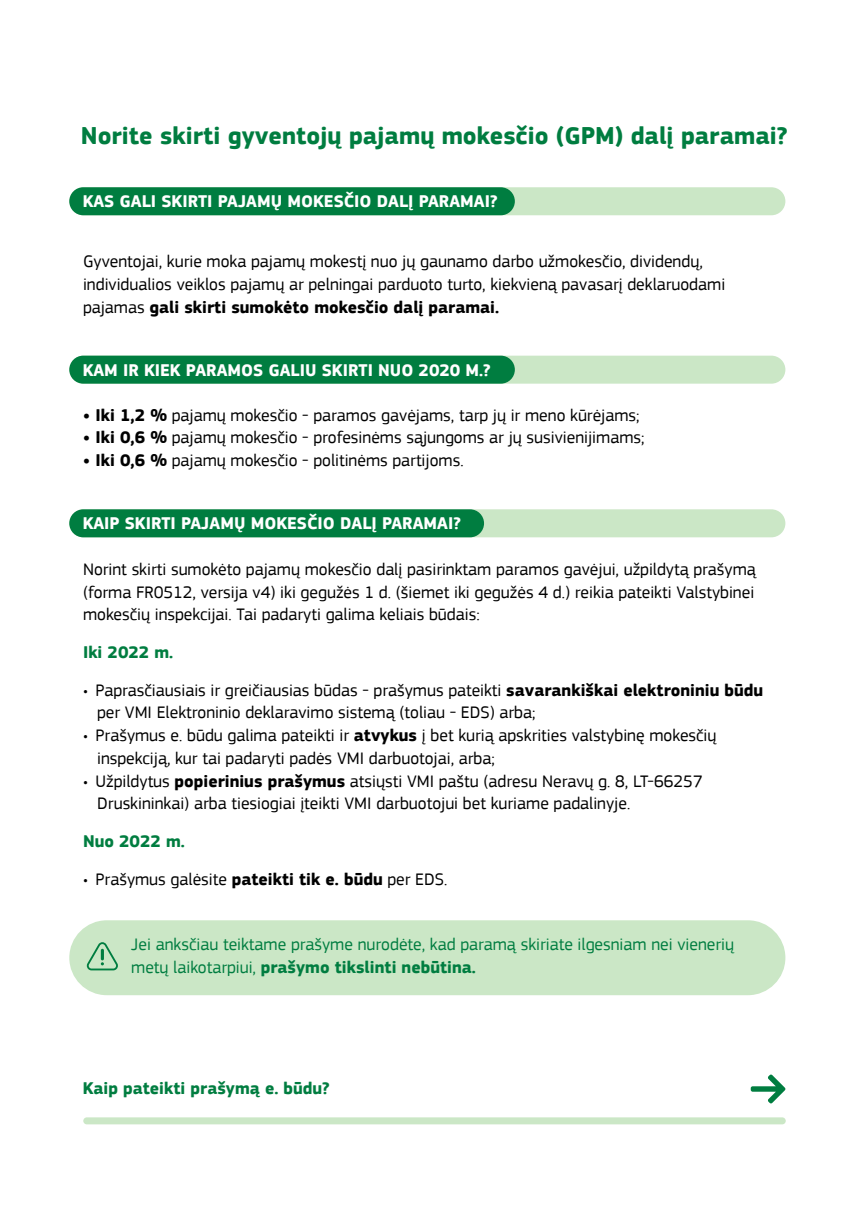
<style>
.page{position:relative;width:868px;height:1228px;background:#fff}
.page>*{position:absolute;margin:0;border:0;box-sizing:border-box;transform-origin:0 0}
.t1{font:700 25.2px "PF Square Sans Pro";color:#007d40}
.t2{font:17.5px/22.8px "PF Square Sans Pro";color:#000}
.t3{font:17.5px/22.8px "PF Square Sans Pro";color:#007d40}
.t4{font:700 17.5px "PF Square Sans Pro";color:#fff}
.t5{font:700 17.5px "PF Square Sans Pro";color:#007d40}
.s1{font-weight:700}
</style>
<div class="page">
<div style="left:69px;top:356px;width:716px;height:28px;background:#cbe7c6;border-radius:14px"></div>
<div style="left:69px;top:356px;width:446px;height:28px;background:#007d40;border-radius:14px"></div>
<div style="left:69px;top:187px;width:716px;height:28px;background:#cbe7c6;border-radius:14px"></div>
<div style="left:69px;top:187px;width:446px;height:28px;background:#007d40;border-radius:14px"></div>
<div style="left:69px;top:509px;width:716px;height:28px;background:#cbe7c6;border-radius:14px"></div>
<div style="left:69px;top:920px;width:716px;height:75px;background:#cbe7c6;border-radius:37px"></div>
<div style="left:69px;top:509px;width:415px;height:28px;background:#007d40;border-radius:14px"></div>
<div style="left:83px;top:1117px;width:703px;height:7px;background:#cbe7c6;border-radius:4px"></div>
<svg style="left:87px;top:942px;width:31px;height:28px"></svg>
<svg style="left:751px;top:1074px;width:34px;height:29px"></svg>
<h1 class="t1" style="left:81px;top:121px;width:708px">Norite skirti gyventojų pajamų mokesčio (GPM) dalį paramai?</h1>
<p class="t4" style="left:83px;top:191px;width:416px">KAS GALI SKIRTI PAJAMŲ MOKESČIO DALĮ PARAMAI?</p>
<p class="t2" style="left:83px;top:250px;width:644px">Gyventojai, kurie moka pajamų mokestį nuo jų gaunamo darbo užmokesčio, dividendų, individualios veiklos pajamų ar pelningai parduoto turto, kiekvieną pavasarį deklaruodami pajamas <span class="s1">gali skirti sumokėto mokesčio dalį paramai.</span></p>
<p class="t4" style="left:83px;top:359px;width:410px">KAM IR KIEK PARAMOS GALIU SKIRTI NUO 2020 M.?</p>
<p class="t2" style="left:83px;top:403px;width:558px"><span class="s1">• Iki 1,2 %</span> pajamų mokesčio - paramos gavėjams, tarp jų ir meno kūrėjams;</p>
<p class="t2" style="left:83px;top:426px;width:563px"><span class="s1">• Iki 0,6 %</span> pajamų mokesčio - profesinėms sąjungoms ar jų susivienijimams;</p>
<p class="t2" style="left:83px;top:449px;width:382px"><span class="s1">• Iki 0,6 %</span> pajamų mokesčio - politinėms partijoms.</p>
<p class="t4" style="left:83px;top:513px;width:380px">KAIP SKIRTI PAJAMŲ MOKESČIO DALĮ PARAMAI?</p>
<p class="t2" style="left:83px;top:558px;width:674px;text-align:justify">Norint skirti sumokėto pajamų mokesčio dalį pasirinktam paramos gavėjui, užpildytą prašymą (forma FR0512, versija v4) iki gegužės 1 d. (šiemet iki gegužės 4 d.) reikia pateikti Valstybinei mokesčių inspekcijai. Tai padaryti galima keliais būdais:</p>
<p class="t5" style="left:83px;top:642px;width:92px">Iki 2022 m.</p>
<p class="t2" style="left:97px;top:679px;width:668px;text-indent:-14px">• Paprasčiausiais ir greičiausias būdas - prašymus pateikti <span class="s1">savarankiškai elektroniniu būdu </span>per VMI Elektroninio deklaravimo sistemą (toliau - EDS) arba;</p>
<p class="t2" style="left:97px;top:724px;width:621px;text-indent:-14px">• Prašymus e. būdu galima pateikti ir <span class="s1">atvykus</span> į bet kurią apskrities valstybinę mokesčių inspekciją, kur tai padaryti padės VMI darbuotojai, arba;</p>
<p class="t2" style="left:97px;top:770px;width:607px;text-indent:-14px">• Užpildytus <span class="s1">popierinius prašymus</span> atsiųsti VMI paštu (adresu Neravų g. 8, LT-66257<br>Druskininkai) arba tiesiogiai įteikti VMI darbuotojui bet kuriame padalinyje.</p>
<p class="t5" style="left:83px;top:831px;width:103px">Nuo 2022 m.</p>
<p class="t2" style="left:83px;top:868px;width:366px">• Prašymus galėsite <span class="s1">pateikti tik e. būdu</span> per EDS.</p>
<p class="t3" style="left:131px;top:933px;width:604px">Jei anksčiau teiktame prašyme nurodėte, kad paramą skiriate ilgesniam nei vienerių metų laikotarpiui, <span class="s1">prašymo tikslinti nebūtina.</span></p>
<p class="t5" style="left:83px;top:1078px;width:249px">Kaip pateikti prašymą e. būdu?</p>
</div>
